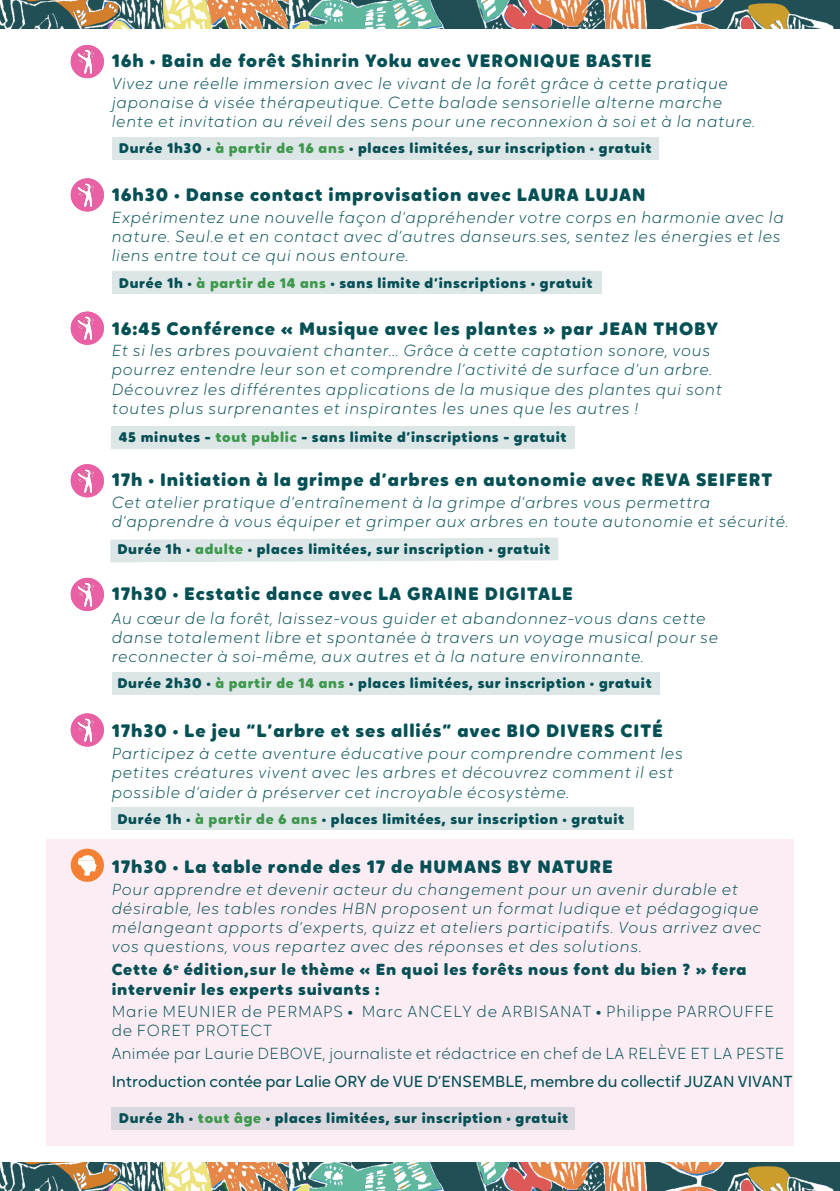
<style>
.page{position:relative;width:840px;height:1191px;background:#fff}
.page>*{position:absolute;margin:0;border:0;box-sizing:border-box;transform-origin:0 0}
.t1{font:18px "Oktah Round Bl";letter-spacing:.05em;color:#055055}
.t2{font:italic 100 16px/19.2px "Oktah Round";letter-spacing:.05em;color:#055055}
.t3{font:16px/19.2px "Oktah Round Bl";letter-spacing:.05em;color:#055055}
.t4{font:100 16px/19.2px "Oktah Round";letter-spacing:.05em;color:#055055}
.t5{font:16px "Oktah Round";color:#055055}
.t6{font:100 16px "Oktah Round";letter-spacing:.03em;color:#055055}
.t7{font:14px "Oktah Round Bl";letter-spacing:.05em;color:#055055}
.s1{color:#3e994c}
.s2{font-family:"Oktah Round Bl";font-weight:400}
</style>
<div class="page">
<div style="left:46px;top:838px;width:747px;height:307px;background:#fcedf5"></div>
<img style="left:0;top:0;width:839px;height:28px">
<img style="left:0;top:1162px;width:839px;height:29px">
<div style="left:112px;top:137px;width:546px;height:23px;background:#dce6e7"></div>
<div style="left:112px;top:271px;width:489px;height:23px;background:#dce6e7"></div>
<div style="left:112px;top:426px;width:463px;height:22px;background:#dce6e7"></div>
<svg style="left:110px;top:538px;width:448px;height:24px;background:#dee7e8"></svg>
<div style="left:112px;top:672px;width:547px;height:23px;background:#dce6e7"></div>
<div style="left:112px;top:807px;width:521px;height:23px;background:#dce6e7"></div>
<div style="left:112px;top:1106px;width:463px;height:23px;background:#dad7df"></div>
<div style="left:71px;top:848px;width:33px;height:34px;background:#f48034;border-radius:50%"></div>
<svg style="left:78px;top:855px;width:19px;height:20px"></svg>
<div style="left:71px;top:45px;width:33px;height:33px;background:#e961a4;border-radius:50%"></div>
<img style="left:74px;top:45px;width:27px;height:33px">
<div style="left:71px;top:178px;width:33px;height:33px;background:#e961a4;border-radius:50%"></div>
<img style="left:74px;top:178px;width:27px;height:33px">
<div style="left:71px;top:312px;width:33px;height:33px;background:#e961a4;border-radius:50%"></div>
<img style="left:74px;top:312px;width:27px;height:33px">
<div style="left:71px;top:464px;width:33px;height:33px;background:#e961a4;border-radius:50%"></div>
<img style="left:74px;top:464px;width:27px;height:33px">
<div style="left:71px;top:578px;width:33px;height:33px;background:#e961a4;border-radius:50%"></div>
<img style="left:74px;top:578px;width:27px;height:33px">
<div style="left:71px;top:713px;width:33px;height:33px;background:#e961a4;border-radius:50%"></div>
<img style="left:74px;top:713px;width:27px;height:33px">
<p class="t1" style="left:112px;top:46px;width:541px">16h • Bain de forêt Shinrin Yoku avec VERONIQUE BASTIE</p>
<p class="t2" style="left:112px;top:73px;width:644px">Vivez une réelle immersion avec le vivant de la forêt grâce à cette pratique japonaise à visée thérapeutique. Cette balade sensorielle alterne marche lente et invitation au réveil des sens pour une reconnexion à soi et à la nature.</p>
<p class="t7" style="left:119px;top:137px;width:534px">Durée 1h30 • <span class="s1">à partir de 16 ans</span> • places limitées, sur inscription • gratuit</p>
<p class="t1" style="left:112px;top:181px;width:535px">16h30 • Danse contact improvisation avec LAURA LUJAN</p>
<p class="t2" style="left:112px;top:207px;width:673px">Expérimentez une nouvelle façon d’appréhender votre corps en harmonie avec la nature. Seul.e et en contact avec d’autres danseurs.ses, sentez les énergies et les liens entre tout ce qui nous entoure.</p>
<p class="t7" style="left:119px;top:271px;width:475px">Durée 1h • <span class="s1">à partir de 14 ans</span> • sans limite d’inscriptions • gratuit</p>
<p class="t1" style="left:112px;top:314px;width:607px">16:45 Conférence « Musique avec les plantes » par JEAN THOBY</p>
<p class="t2" style="left:112px;top:340px;width:611px">Et si les arbres pouvaient chanter… Grâce à cette captation sonore, vous pourrez entendre leur son et comprendre l’activité de surface d’un arbre.<br>Découvrez les différentes applications de la musique des plantes qui sont toutes plus surprenantes et inspirantes les unes que les autres !</p>
<p class="t7" style="left:119px;top:426px;width:449px">45 minutes - <span class="s1">tout public</span> - sans limite d’inscriptions - gratuit</p>
<p class="t1" style="left:112px;top:466px;width:661px">17h • Initiation à la grimpe d’arbres en autonomie avec REVA SEIFERT</p>
<p class="t2" style="left:112px;top:492px;width:677px">Cet atelier pratique d’entraînement à la grimpe d’arbres vous permettra d’apprendre à vous équiper et grimper aux arbres en toute autonomie et sécurité.</p>
<p class="t7" style="left:117px;top:538px;width:434px">Durée 1h • <span class="s1">adulte</span> • places limitées, sur inscription • gratuit</p>
<p class="t1" style="left:112px;top:580px;width:462px">17h30 • Ecstatic dance avec LA GRAINE DIGITALE</p>
<p class="t2" style="left:112px;top:608px;width:607px">Au cœur de la forêt, laissez-vous guider et abandonnez-vous dans cette danse totalement libre et spontanée à travers un voyage musical pour se reconnecter à soi-même, aux autres et à la nature environnante.</p>
<p class="t7" style="left:117px;top:672px;width:535px">Durée 2h30 • <span class="s1">à partir de 14 ans</span> • places limitées, sur inscription • gratuit</p>
<p class="t1" style="left:112px;top:716px;width:552px">17h30 • Le jeu “L’arbre et ses alliés” avec BIO DIVERS CITÉ</p>
<p class="t2" style="left:112px;top:743px;width:572px">Participez à cette aventure éducative pour comprendre comment les petites créatures vivent avec les arbres et découvrez comment il est possible d’aider à préserver cet incroyable écosystème.</p>
<p class="t7" style="left:117px;top:808px;width:508px">Durée 1h • <span class="s1">à partir de 6 ans</span> • places limitées, sur inscription • gratuit</p>
<p class="t1" style="left:112px;top:852px;width:502px">17h30 • La table ronde des 17 de HUMANS BY NATURE</p>
<p class="t2" style="left:112px;top:879px;width:651px">Pour apprendre et devenir acteur du changement pour un avenir durable et désirable, les tables rondes HBN proposent un format ludique et pédagogique mélangeant apports d’experts, quizz et ateliers participatifs. Vous arrivez avec vos questions, vous repartez avec des réponses et des solutions.</p>
<p class="t3" style="left:112px;top:958px;width:636px">Cette 6<sup>e</sup> édition,sur le thème « En quoi les forêts nous font du bien ? » fera intervenir les experts suivants :</p>
<p class="t4" style="left:112px;top:1000px;width:663px">Marie MEUNIER de PERMAPS <span class="s2">•</span> Marc ANCELY de ARBISANAT <span class="s2">•</span> Philippe PARROUFFE de FORET PROTECT</p>
<p class="t6" style="left:112px;top:1042px;width:673px">Animée par Laurie DEBOVE, journaliste et rédactrice en chef de LA RELÈVE ET LA PESTE</p>
<p class="t5" style="left:112px;top:1070px;width:682px">Introduction contée par Lalie ORY de VUE D’ENSEMBLE, membre du collectif JUZAN VIVANT</p>
<p class="t7" style="left:119px;top:1106px;width:450px">Durée 2h • <span class="s1">tout âge</span> • places limitées, sur inscription • gratuit</p>
</div>
